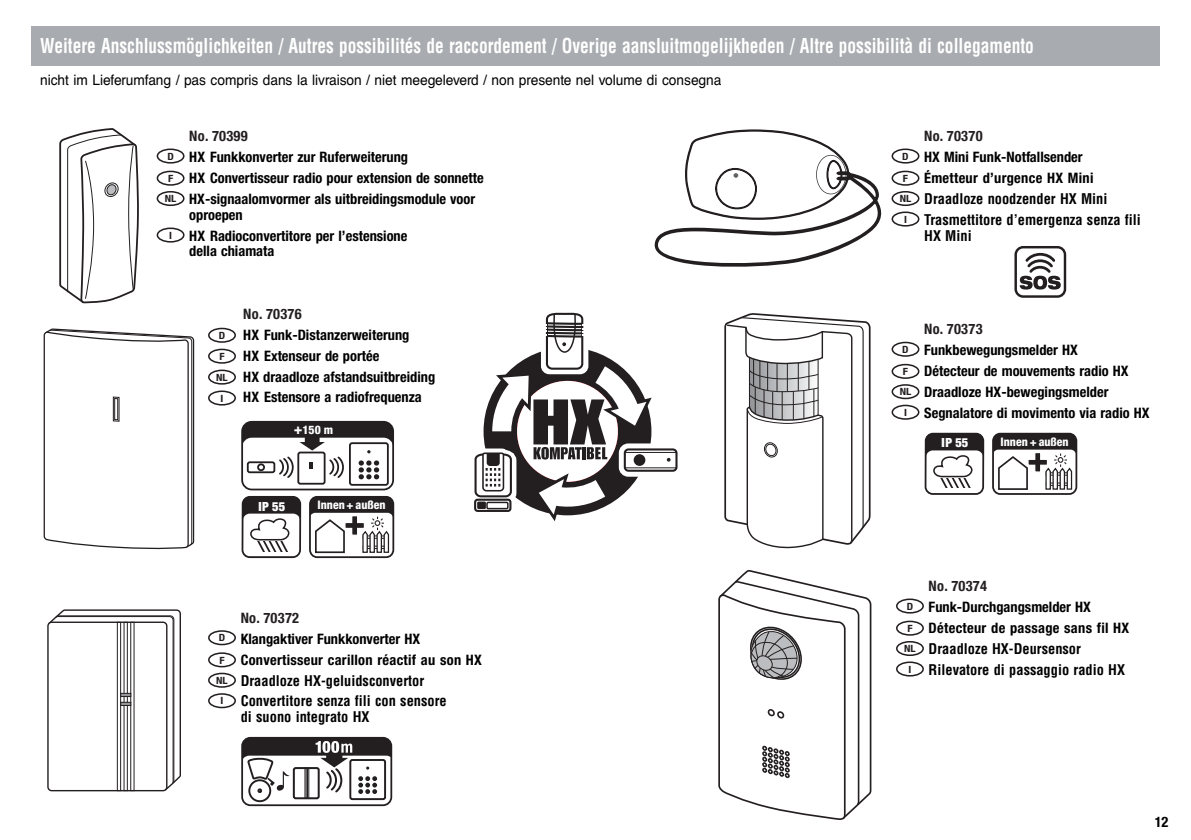
<style>
.page{position:relative;width:1191px;height:840px;background:#fff}
.page>*{position:absolute;margin:0;border:0;box-sizing:border-box;transform-origin:0 0}
.t1{font:700 condensed 20px "Helvetica LTCE";color:#fff;scale:.87 1}
.t2{font:700 condensed 14.4px/21px "Helvetica Neue";color:#000}
.t3{font:700 condensed 14.4px/21px "Helvetica LTCE";color:#000}
.t4{font:700 condensed 14.4px/21px "Helvetica Neue";letter-spacing:.02em;color:#000}
.t5{font:14.4px "Helvetica LTCE";color:#000;scale:.95 1}
.t6{font:700 condensed 14.4px "Helvetica Neue LT Std";letter-spacing:.02em;color:#231f20}
.t7{font:900 condensed 12.6px "Helvetica Neue";letter-spacing:.02em;color:#fff}
.t8{font:800 condensed 11.8px "Helvetica Neue LT Std";color:#fff}
.t9{font:700 condensed 9.8px "Helvetica Neue";color:#231f20;scale:1.13 1}
.s1{font-size:14.6px}
</style>
<div class="page">
<div style="left:241px;top:736px;width:151px;height:69px;border:2px solid #231f20;border-radius:8px"></div>
<svg style="left:242px;top:740px;width:149px;height:64px"></svg>
<svg style="left:59px;top:128px;width:79px;height:61px"></svg>
<div style="left:619px;top:443px;width:63px;height:33px;border:12px solid #fff;border-radius:4px"></div>
<div style="left:625px;top:449px;width:51px;height:21px;background:#fff;border-radius:4px"></div>
<hr style="left:625px;top:452px;width:51px;height:1px;background:#231f20">
<hr style="left:625px;top:467px;width:51px;height:1px;background:#231f20">
<div style="left:624px;top:448px;width:53px;height:23px;border:2px solid #231f20;border-radius:4px"></div>
<svg style="left:474px;top:312px;width:183px;height:209px"></svg>
<div style="left:157px;top:170px;width:27px;height:16px;border:2px solid #231f20;border-radius:50%"></div>
<div style="left:157px;top:148px;width:27px;height:15px;border:2px solid #231f20;border-radius:50%"></div>
<div style="left:891px;top:211px;width:28px;height:15px;border:2px solid #231f20;border-radius:50%"></div>
<div style="left:891px;top:191px;width:28px;height:15px;border:2px solid #231f20;border-radius:50%"></div>
<div style="left:891px;top:170px;width:28px;height:16px;border:2px solid #231f20;border-radius:50%"></div>
<div style="left:891px;top:148px;width:28px;height:15px;border:2px solid #231f20;border-radius:50%"></div>
<div style="left:896px;top:661px;width:28px;height:15px;border:2px solid #231f20;border-radius:50%"></div>
<div style="left:896px;top:640px;width:28px;height:15px;border:2px solid #231f20;border-radius:50%"></div>
<div style="left:896px;top:620px;width:28px;height:15px;border:2px solid #231f20;border-radius:50%"></div>
<div style="left:896px;top:598px;width:28px;height:15px;border:2px solid #231f20;border-radius:50%"></div>
<div style="left:208px;top:692px;width:28px;height:15px;border:2px solid #231f20;border-radius:50%"></div>
<div style="left:208px;top:672px;width:28px;height:15px;border:2px solid #231f20;border-radius:50%"></div>
<div style="left:208px;top:652px;width:28px;height:15px;border:2px solid #231f20;border-radius:50%"></div>
<div style="left:208px;top:630px;width:28px;height:15px;border:2px solid #231f20;border-radius:50%"></div>
<div style="left:208px;top:390px;width:28px;height:15px;border:2px solid #231f20;border-radius:50%"></div>
<div style="left:208px;top:369px;width:28px;height:15px;border:2px solid #231f20;border-radius:50%"></div>
<div style="left:208px;top:348px;width:28px;height:15px;border:2px solid #231f20;border-radius:50%"></div>
<div style="left:208px;top:327px;width:28px;height:15px;border:2px solid #231f20;border-radius:50%"></div>
<svg style="left:718px;top:570px;width:154px;height:250px"></svg>
<svg style="left:654px;top:129px;width:243px;height:138px"></svg>
<div style="left:1014px;top:246px;width:52px;height:51px;border:2px solid #231f20;border-radius:7px"></div>
<svg style="left:1019px;top:252px;width:41px;height:37px"></svg>
<div style="left:891px;top:404px;width:28px;height:15px;border:2px solid #231f20;border-radius:50%"></div>
<div style="left:891px;top:384px;width:28px;height:15px;border:2px solid #231f20;border-radius:50%"></div>
<div style="left:891px;top:363px;width:28px;height:15px;border:2px solid #231f20;border-radius:50%"></div>
<div style="left:891px;top:341px;width:28px;height:15px;border:2px solid #231f20;border-radius:50%"></div>
<svg style="left:50px;top:609px;width:131px;height:180px"></svg>
<div style="left:48px;top:622px;width:119px;height:168px;background:#fff;border-radius:4px"></div>
<div style="left:47px;top:621px;width:120px;height:169px;border:1px solid #231f20;border-radius:4px"></div>
<div style="left:117px;top:621px;width:4px;height:169px;border:1px solid #231f20"></div>
<div style="left:124px;top:621px;width:4px;height:169px;border:1px solid #231f20"></div>
<div style="left:130px;top:621px;width:4px;height:169px;border:1px solid #231f20"></div>
<svg style="left:120px;top:692px;width:11px;height:4px"></svg>
<svg style="left:120px;top:701px;width:11px;height:4px"></svg>
<hr style="left:307px;top:767px;width:1px;height:30px;background:#231f20">
<hr style="left:308px;top:767px;width:1px;height:30px;background:#231f20">
<svg style="left:51px;top:189px;width:144px;height:355px"></svg>
<svg style="left:43px;top:329px;width:150px;height:220px"></svg>
<div style="left:113px;top:396px;width:6px;height:25px;border:1px solid #231f20"></div>
<div style="left:114px;top:398px;width:4px;height:22px;border:1px solid #231f20"></div>
<div style="left:242px;top:421px;width:151px;height:68px;background:#231f20;border-radius:10px"></div>
<div style="left:241px;top:420px;width:153px;height:70px;border:2px solid #231f20;border-radius:10px"></div>
<svg style="left:242px;top:434px;width:151px;height:55px"></svg>
<div style="left:243px;top:496px;width:57px;height:60px;background:#231f20;border-radius:7px"></div>
<div style="left:241px;top:495px;width:60px;height:62px;border:2px solid #231f20;border-radius:7px"></div>
<svg style="left:243px;top:513px;width:57px;height:43px;background:#dcdbdb"></svg>
<div style="left:310px;top:496px;width:83px;height:61px;background:#231f20;border-radius:7px"></div>
<div style="left:309px;top:495px;width:85px;height:62px;border:2px solid #231f20;border-radius:7px"></div>
<svg style="left:310px;top:512px;width:83px;height:45px;background:#cecdcd"></svg>
<svg style="left:724px;top:313px;width:147px;height:236px"></svg>
<div style="left:925px;top:433px;width:58px;height:60px;background:#231f20;border-radius:7px"></div>
<div style="left:924px;top:432px;width:60px;height:62px;border:2px solid #231f20;border-radius:7px"></div>
<svg style="left:925px;top:450px;width:58px;height:43px;background:#dadada"></svg>
<div style="left:993px;top:433px;width:83px;height:60px;background:#231f20;border-radius:7px"></div>
<div style="left:992px;top:432px;width:85px;height:62px;border:2px solid #231f20;border-radius:7px"></div>
<svg style="left:993px;top:449px;width:83px;height:44px;background:#d1d0d0"></svg>
<div style="left:31px;top:26px;width:1128px;height:39px;background:#a8abaf"></div>
<h1 class="t1" style="left:40px;top:33px;width:1143px">Weitere Anschlussmöglichkeiten / Autres possibilités de raccordement / Overige aansluitmogelijkheden / Altre possibilità di collegamento</h1>
<p class="t5" style="left:40px;top:71px;width:718px">nicht im Lieferumfang / pas compris dans la livraison / niet meegeleverd / non presente nel volume di consegna</p>
<p class="t9" style="left:167px;top:148px;width:7px">D</p>
<p class="t9" style="left:168px;top:170px;width:6px">F</p>
<p class="t9" style="left:165px;top:190px;width:12px">NL</p>
<p class="t9" style="left:169px;top:227px;width:4px">I</p>
<p class="t6" style="left:189px;top:127px;width:60px">No. 70399</p>
<p class="t2" style="left:189px;top:146px;width:296px">HX Funkkonverter zur Ruferweiterung<br>HX Convertisseur radio pour extension de sonnette<br>HX-signaalomvormer als uitbreidingsmodule voor</p>
<p class="t2" style="left:189px;top:204px;width:220px">oproepen<br>HX Radioconvertitore per l’estensione</p>
<p class="t2" style="left:189px;top:240px;width:87px">della chiamata</p>
<p class="t9" style="left:902px;top:148px;width:7px">D</p>
<p class="t9" style="left:903px;top:170px;width:6px">F</p>
<p class="t9" style="left:899px;top:190px;width:12px">NL</p>
<p class="t9" style="left:904px;top:211px;width:4px">I</p>
<p class="t6" style="left:924px;top:127px;width:60px">No. 70370</p>
<p class="t2" style="left:924px;top:146px;width:171px">HX Mini Funk-Notfallsender<br>Émetteur d’urgence HX Mini</p>
<p class="t3" style="left:924px;top:188px;width:218px">Draadloze noodzender HX Mini<br>Trasmettitore d’emergenza senza fili</p>
<p class="t3" style="left:924px;top:225px;width:49px">HX Mini</p>
<p class="t9" style="left:219px;top:327px;width:7px">D</p>
<p class="t9" style="left:219px;top:348px;width:6px">F</p>
<p class="t9" style="left:216px;top:369px;width:12px">NL</p>
<p class="t6" style="left:243px;top:304px;width:60px">No. 70376</p>
<p class="t2" style="left:243px;top:323px;width:193px">HX Funk-Distanzerweiterung<br>HX Extenseur de portée<br>HX draadloze afstandsuitbreiding</p>
<p class="t9" style="left:220px;top:390px;width:4px">I</p>
<p class="t2" style="left:243px;top:386px;width:180px">HX Estensore a radiofrequenza</p>
<p class="t9" style="left:902px;top:341px;width:7px">D</p>
<p class="t9" style="left:903px;top:363px;width:6px">F</p>
<p class="t9" style="left:899px;top:383px;width:12px">NL</p>
<p class="t9" style="left:904px;top:404px;width:4px">I</p>
<p class="t6" style="left:924px;top:320px;width:60px">No. 70373</p>
<p class="t2" style="left:924px;top:339px;width:227px">Funkbewegungsmelder HX<br>Détecteur de mouvements radio HX<br>Draadloze HX-bewegingsmelder<br>Segnalatore di movimento via radio HX</p>
<p class="t8" style="left:294px;top:422px;width:41px"><span class="s1">+</span>150 m</p>
<p class="t7" style="left:941px;top:435px;width:28px">IP 55</p>
<p class="t8" style="left:1000px;top:434px;width:70px">Innen + außen</p>
<p class="t7" style="left:258px;top:498px;width:28px">IP 55</p>
<p class="t8" style="left:317px;top:497px;width:70px">Innen + außen</p>
<p class="t9" style="left:219px;top:629px;width:7px">D</p>
<p class="t9" style="left:219px;top:651px;width:6px">F</p>
<p class="t9" style="left:216px;top:671px;width:12px">NL</p>
<p class="t9" style="left:220px;top:692px;width:4px">I</p>
<p class="t6" style="left:241px;top:608px;width:60px">No. 70372</p>
<p class="t4" style="left:241px;top:627px;width:243px">Klangaktiver Funkkonverter HX<br>Convertisseur carillon réactif au son HX</p>
<p class="t3" style="left:241px;top:669px;width:207px">Draadloze HX-geluidsconvertor<br>Convertitore senza fili con sensore</p>
<p class="t3" style="left:241px;top:706px;width:130px">di suono integrato HX</p>
<p class="t9" style="left:906px;top:597px;width:7px">D</p>
<p class="t9" style="left:907px;top:619px;width:6px">F</p>
<p class="t9" style="left:904px;top:640px;width:12px">NL</p>
<p class="t9" style="left:908px;top:660px;width:4px">I</p>
<p class="t6" style="left:928px;top:576px;width:60px">No. 70374</p>
<p class="t4" style="left:928px;top:595px;width:202px">Funk-Durchgangsmelder HX<br>Détecteur de passage sans fil HX</p>
<p class="t3" style="left:928px;top:637px;width:198px">Draadloze HX-Deursensor<br>Rilevatore di passaggio radio HX</p>
<p class="t2" style="left:1154px;top:810px;width:15px">12</p>
</div>
